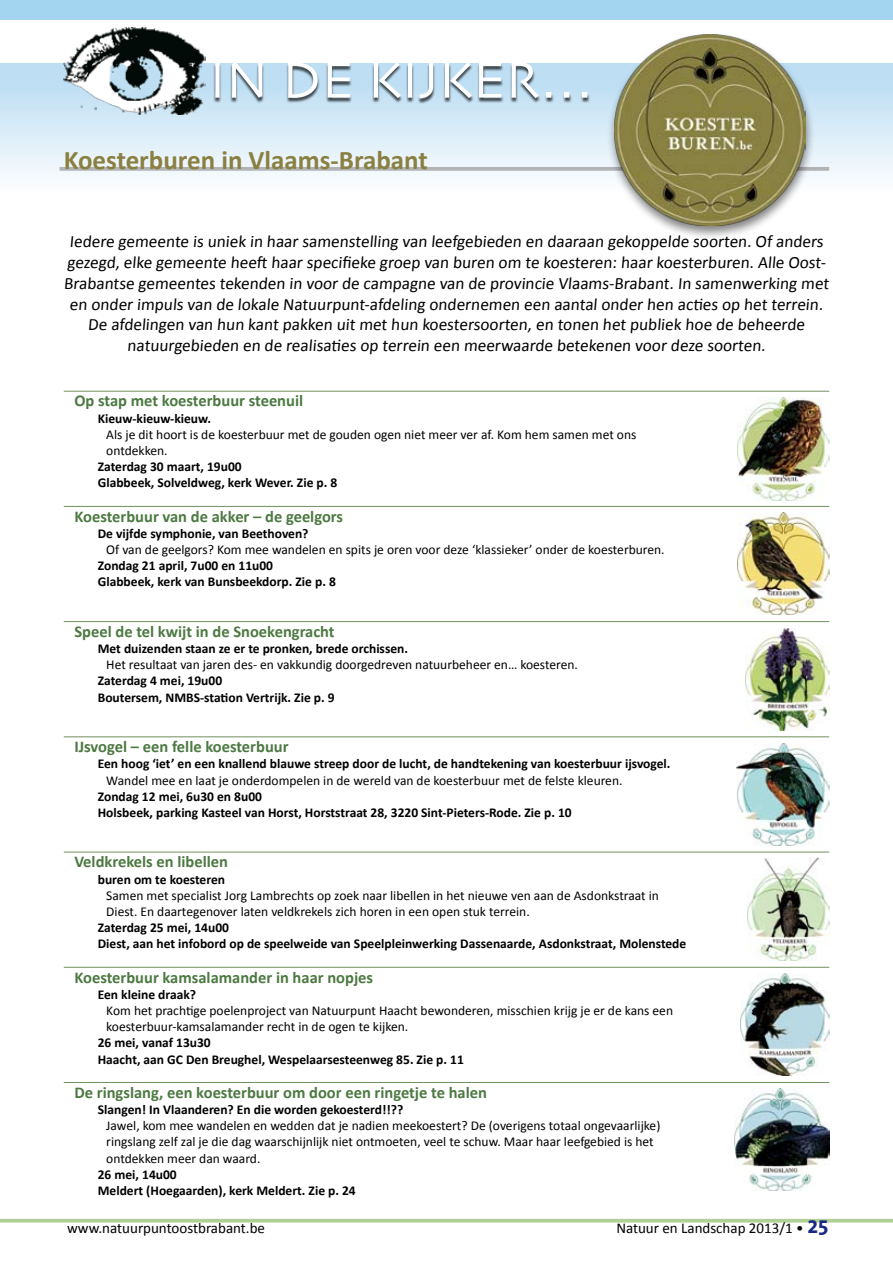
<style>
.page{position:relative;width:893px;height:1263px;background:#fff}
.page>*{position:absolute;margin:0;border:0;box-sizing:border-box;transform-origin:0 0}
.t1{font:54px "Skia";color:#fff}
.t2{font:700 27px "Calibri";color:#898041}
.t3{font:17.25px/20.7px "Calibri";color:#000;text-align:center}
.t4{font:700 16.5px "Calibri";color:#4c7941}
.t5{font:15px "Calibri";color:#000}
.t6{font:13.5px/16.2px "Calibri";color:#000}
.t7{font:700 13.5px/16.2px "Calibri";color:#000}
.s1{font-family:"The Sans Office";font-weight:700;font-size:21px;color:#172983}
</style>
<div class="page">
<hr style="left:0;top:1219px;width:893px;height:3px;background:#b1d096">
<div style="left:0;top:63px;width:893px;height:141px;background:linear-gradient(to bottom,#b5daf1,#fff)"></div>
<img style="left:63px;top:28px;width:143px;height:86px">
<div style="left:213px;top:63px;width:495px;height:82px;background:#000;opacity:.7"></div>
<div style="left:0;top:0;width:893px;height:20px;background:#a3d5f0"></div>
<img style="left:0;top:0;width:1px;height:93px">
<hr style="left:64px;top:391px;width:765px;height:1px;background:#728f5f">
<hr style="left:64px;top:506px;width:765px;height:1px;background:#728f5f">
<hr style="left:64px;top:621px;width:765px;height:1px;background:#728f5f">
<hr style="left:64px;top:736px;width:765px;height:1px;background:#728f5f">
<hr style="left:64px;top:852px;width:765px;height:1px;background:#728f5f">
<hr style="left:64px;top:967px;width:765px;height:1px;background:#728f5f">
<hr style="left:64px;top:1082px;width:765px;height:1px;background:#728f5f">
<img style="left:745px;top:628px;width:84px;height:102px">
<img style="left:738px;top:513px;width:91px;height:102px">
<img style="left:737px;top:743px;width:92px;height:102px">
<img style="left:740px;top:973px;width:89px;height:102px">
<img style="left:734px;top:1088px;width:95px;height:102px">
<img style="left:738px;top:398px;width:91px;height:102px">
<svg style="left:60px;top:167px;width:769px;height:4px;background:#b5b7b9"></svg>
<img style="left:748px;top:858px;width:81px;height:102px">
<div style="left:606px;top:31px;width:216px;height:216px;background:#000;opacity:.5"></div>
<img style="left:615px;top:34px;width:191px;height:191px">
<h1 class="t1" style="left:209px;top:48px;width:386px">IN DE KIJKER…</h1>
<h2 class="t2" style="left:64px;top:143px;width:365px">Koesterburen in Vlaams-Brabant</h2>
<p class="t3" style="left:64px;top:231px;width:769px">Iedere gemeente is uniek in haar samenstelling van leefgebieden en daaraan gekoppelde soorten. Of anders gezegd, elke gemeente heeft haar specifieke groep van buren om te koesteren: haar koesterburen. Alle Oost-Brabantse gemeentes tekenden in voor de campagne van de provincie Vlaams-Brabant. In samenwerking met en onder impuls van de lokale Natuurpunt-afdeling ondernemen een aantal onder hen acties op het terrein.<br>De afdelingen van hun kant pakken uit met hun koestersoorten, en tonen het publiek hoe de beheerde natuurgebieden en de realisaties op terrein een meerwaarde betekenen voor deze soorten.</p>
<p class="t4" style="left:74px;top:390px;width:230px">Op stap met koesterbuur steenuil</p>
<p class="t7" style="left:98px;top:410px;width:115px">Kieuw-kieuw-kieuw.</p>
<p class="t6" style="left:106px;top:426px;width:532px">Als je dit hoort is de koesterbuur met de gouden ogen niet meer ver af. Kom hem samen met ons ontdekken.</p>
<p class="t7" style="left:98px;top:459px;width:241px">Zaterdag 30 maart, 19u00<br>Glabbeek, Solveldweg, kerk Wever. Zie p. 8</p>
<p class="t4" style="left:74px;top:506px;width:270px">Koesterbuur van de akker – de geelgors</p>
<p class="t7" style="left:98px;top:525px;width:212px">De vijfde symphonie, van Beethoven?</p>
<p class="t6" style="left:106px;top:541px;width:560px">Of van de geelgors? Kom mee wandelen en spits je oren voor deze ‘klassieker’ onder de koesterburen.</p>
<p class="t7" style="left:98px;top:558px;width:240px">Zondag 21 april, 7u00 en 11u00<br>Glabbeek, kerk van Bunsbeekdorp. Zie p. 8</p>
<p class="t4" style="left:74px;top:621px;width:262px">Speel de tel kwijt in de Snoekengracht</p>
<p class="t7" style="left:98px;top:640px;width:312px">Met duizenden staan ze er te pronken, brede orchissen.</p>
<p class="t6" style="left:106px;top:657px;width:473px">Het resultaat van jaren des- en vakkundig doorgedreven natuurbeheer en… koesteren.</p>
<p class="t7" style="left:98px;top:673px;width:238px">Zaterdag 4 mei, 19u00<br>Boutersem, NMBS-station Vertrijk. Zie p. 9</p>
<p class="t4" style="left:74px;top:736px;width:216px">IJsvogel – een felle koesterbuur</p>
<p class="t7" style="left:98px;top:756px;width:574px">Een hoog ‘iet’ en een knallend blauwe streep door de lucht, de handtekening van koesterbuur ijsvogel.</p>
<p class="t6" style="left:106px;top:772px;width:518px">Wandel mee en laat je onderdompelen in de wereld van de koesterbuur met de felste kleuren.</p>
<p class="t7" style="left:98px;top:788px;width:475px">Zondag 12 mei, 6u30 en 8u00<br>Holsbeek, parking Kasteel van Horst, Horststraat 28, 3220 Sint-Pieters-Rode. Zie p. 10</p>
<p class="t4" style="left:74px;top:851px;width:155px">Veldkrekels en libellen</p>
<p class="t7" style="left:98px;top:871px;width:129px">buren om te koesteren</p>
<p class="t6" style="left:106px;top:887px;width:554px">Samen met specialist Jorg Lambrechts op zoek naar libellen in het nieuwe ven aan de Asdonkstraat in<br>Diest. En daartegenover laten veldkrekels zich horen in een open stuk terrein.</p>
<p class="t7" style="left:98px;top:919px;width:590px">Zaterdag 25 mei, 14u00<br>Diest, aan het infobord op de speelweide van Speelpleinwerking Dassenaarde, Asdonkstraat, Molenstede</p>
<p class="t4" style="left:74px;top:966px;width:300px">Koesterbuur kamsalamander in haar nopjes</p>
<p class="t7" style="left:98px;top:986px;width:100px">Een kleine draak?</p>
<p class="t6" style="left:106px;top:1002px;width:568px">Kom het prachtige poelenproject van Natuurpunt Haacht bewonderen, misschien krijg je er de kans een koesterbuur-kamsalamander recht in de ogen te kijken.</p>
<p class="t7" style="left:98px;top:1035px;width:368px">26 mei, vanaf 13u30<br>Haacht, aan GC Den Breughel, Wespelaarsesteenweg 85. Zie p. 11</p>
<p class="t4" style="left:74px;top:1082px;width:414px">De ringslang, een koesterbuur om door een ringetje te halen</p>
<p class="t7" style="left:98px;top:1101px;width:307px">Slangen! In Vlaanderen? En die worden gekoesterd!!??</p>
<p class="t6" style="left:106px;top:1117px;width:556px">Jawel, kom mee wandelen en wedden dat je nadien meekoestert? De (overigens totaal ongevaarlijke) ringslang zelf zal je die dag waarschijnlijk niet ontmoeten, veel te schuw. Maar haar leefgebied is het ontdekken meer dan waard.</p>
<p class="t7" style="left:98px;top:1166px;width:259px">26 mei, 14u00<br>Meldert (Hoegaarden), kerk Meldert. Zie p. 24</p>
<p class="t5" style="left:67px;top:1219px;width:199px">www.natuurpuntoostbrabant.be</p>
<p class="t5" style="left:616px;top:1219px;width:214px">Natuur en Landschap 2013/1 • <span class="s1">25</span></p>
</div>
